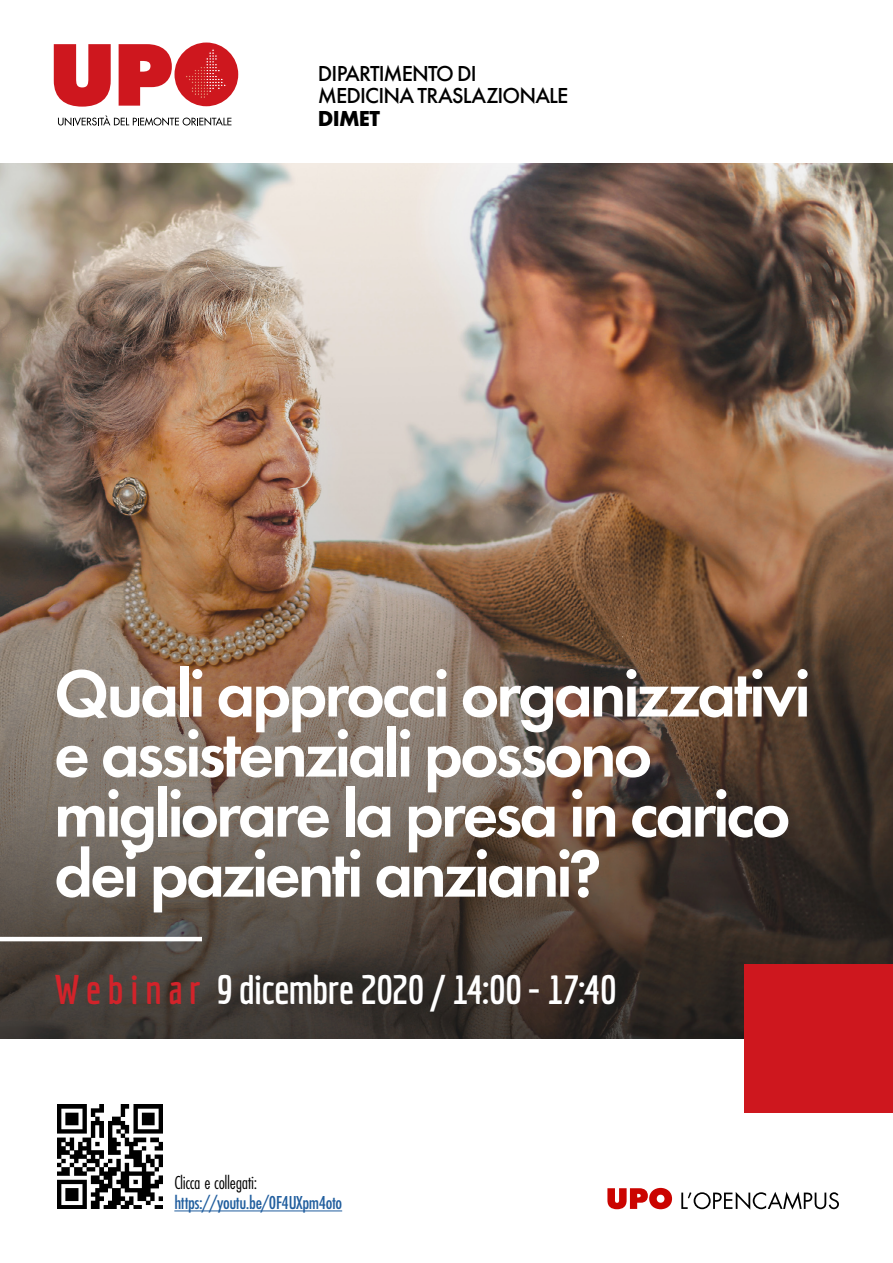
<style>
.page{position:relative;width:893px;height:1263px;background:#fff}
.page>*{position:absolute;margin:0;border:0;box-sizing:border-box;transform-origin:0 0}
.t1{font:600 69px/60px "Futura PT";letter-spacing:-.05em;color:#fff}
.t2{font:700 40.5px "Economica";letter-spacing:-.025em;color:#fff}
.t3{font:500 22.5px/22.5px "Futura PT";letter-spacing:-.04em;color:#000}
.t4{font:700 22.5px "Futura PT";letter-spacing:-.035em;color:#000}
.t5{font:500 19.5px "Futura PT Cond";letter-spacing:-.02em;color:#215e9e}
.t6{font:19.5px "Futura PT Cond";letter-spacing:-.02em;color:#000}
.s1{color:#d2232a}
</style>
<div class="page">
<img style="left:0;top:164px;width:893px;height:875px">
<svg style="left:681px;top:1192px;width:158px;height:18px"></svg>
<svg style="left:607px;top:1188px;width:65px;height:21px"></svg>
<svg style="left:54px;top:44px;width:57px;height:63px"></svg>
<svg style="left:119px;top:44px;width:53px;height:62px"></svg>
<svg style="left:58px;top:115px;width:173px;height:11px"></svg>
<div style="left:174px;top:43px;width:64px;height:63px;background:#ce171e;border-radius:50%"></div>
<svg style="left:185px;top:49px;width:41px;height:50px"></svg>
<hr style="left:2px;top:937px;width:198px;height:4px;background:#fff">
<div style="left:744px;top:964px;width:149px;height:149px;background:#ce171e"></div>
<img style="left:58px;top:1104px;width:104px;height:105px">
<hr style="left:174px;top:1210px;width:168px;height:1px;background:#215e9e">
<p class="t3" style="left:318px;top:62px;width:252px">DIPARTIMENTO DI<br>MEDICINA TRASLAZIONALE</p>
<p class="t4" style="left:318px;top:104px;width:63px">DIMET</p>
<p class="t1" style="left:54px;top:663px;width:758px">Quali approcci organizzativi e assistenziali possono migliorare la presa in carico dei pazienti anziani?</p>
<p class="t2" style="left:54px;top:966px;width:563px"><span class="s1">W e b i n a r</span> 9 dicembre 2020 / 14:00 - 17:40</p>
<p class="t6" style="left:174px;top:1172px;width:84px">Clicca e collegati:</p>
<p class="t5" style="left:174px;top:1191px;width:169px">https://youtu.be/0F4UXpm4oto</p>
</div>
